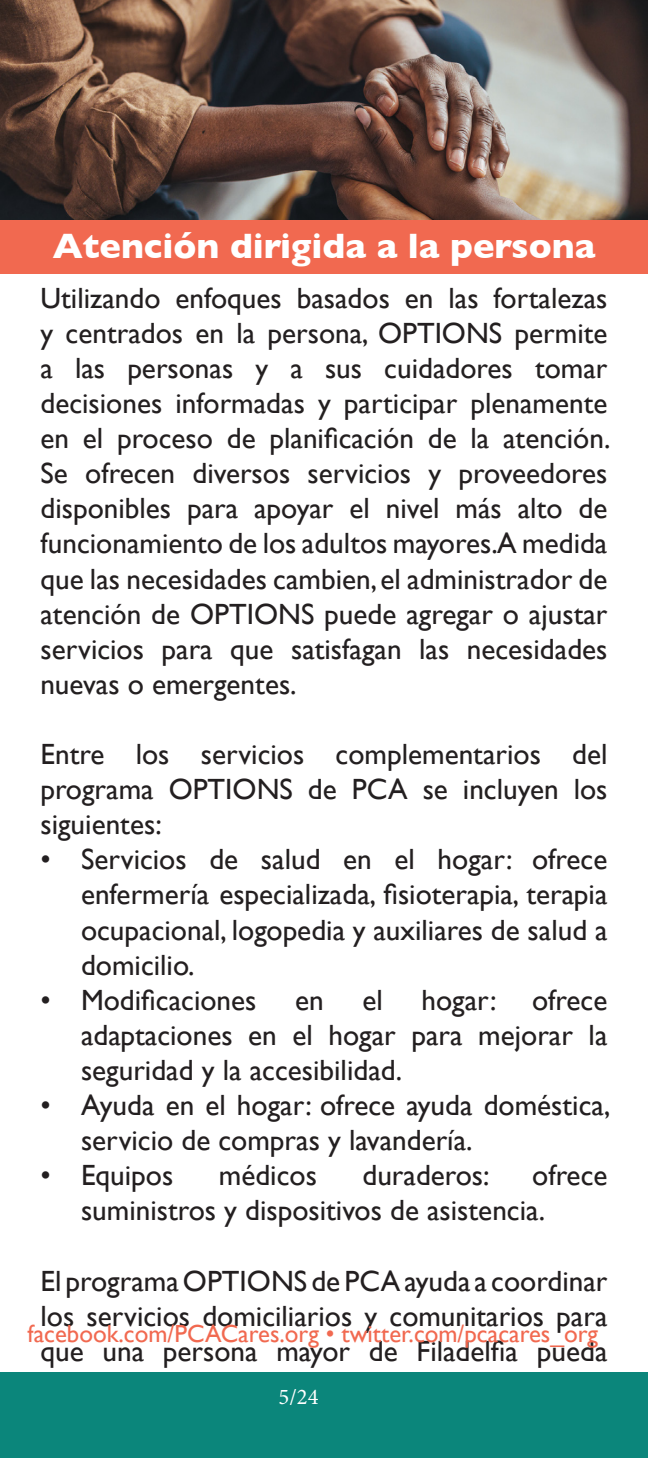
<style>
.page{position:relative;width:648px;height:1458px;background:#fff}
.page>*{position:absolute;margin:0;border:0;box-sizing:border-box;transform-origin:0 0}
.t1{font:700 36px "Gill Sans";color:#fff}
.t2{font:29.25px/35.1px "Gill Sans";color:#231f20;text-align:justify}
.t3{font:24.75px "Gill Sans";color:#f16950}
.t4{font:22.5px "Minion Pro";color:#fff}
</style>
<div class="page">
<div style="left:0;top:1372px;width:648px;height:86px;background:#0b867b"></div>
<img style="left:0;top:0;width:648px;height:221px">
<div style="left:0;top:221px;width:648px;height:53px;background:#f16950"></div>
<p class="t1" style="left:53px;top:217px;width:544px">Atención dirigida a la persona</p>
<p class="t2" style="left:40px;top:280px;width:571px">Utilizando enfoques basados en las fortalezas y centrados en la persona, OPTIONS permite a las personas y a sus cuidadores tomar decisiones informadas y participar plenamente en el proceso de planificación de la atención.<br>Se ofrecen diversos servicios y proveedores disponibles para apoyar el nivel más alto de funcionamiento de los adultos mayores.A medida que las necesidades cambien,el administrador de atención de OPTIONS puede agregar o ajustar servicios para que satisfagan las necesidades nuevas o emergentes.</p>
<p class="t2" style="left:40px;top:736px;width:568px">Entre los servicios complementarios del programa OPTIONS de PCA se incluyen los siguientes:</p>
<p class="t2" style="left:81px;top:842px;width:528px;text-indent:-40px">• Servicios de salud en el hogar: ofrece enfermería especializada, fisioterapia, terapia ocupacional, logopedia y auxiliares de salud a domicilio.</p>
<p class="t2" style="left:40px;top:982px;width:218px">• Modificaciones</p>
<p class="t2" style="left:295px;top:982px;width:30px">en</p>
<p class="t2" style="left:362px;top:982px;width:22px">el</p>
<p class="t2" style="left:81px;top:982px;width:528px;text-indent:341px">hogar: ofrece adaptaciones en el hogar para mejorar la seguridad y la accesibilidad.</p>
<p class="t2" style="left:81px;top:1087px;width:531px;text-indent:-40px">• Ayuda en el hogar: ofrece ayuda doméstica, servicio de compras y lavandería.</p>
<p class="t2" style="left:40px;top:1158px;width:134px">• Equipos</p>
<p class="t2" style="left:219px;top:1158px;width:100px">médicos</p>
<p class="t2" style="left:362px;top:1158px;width:129px">duraderos:</p>
<p class="t2" style="left:81px;top:1158px;width:528px;text-indent:451px">ofrece suministros y dispositivos de asistencia.</p>
<p class="t2" style="left:40px;top:1263px;width:569px">El programa OPTIONS de PCAayuda a coordinar los servicios domiciliarios y comunitarios para que una persona mayor de Filadelfia pueda</p>
<p class="t4" style="left:279px;top:1382px;width:41px">5/24</p>
<p class="t3" style="left:28px;top:1319px;width:572px">facebook.com/PCACares.org • twitter.com/pcacares_org</p>
</div>
